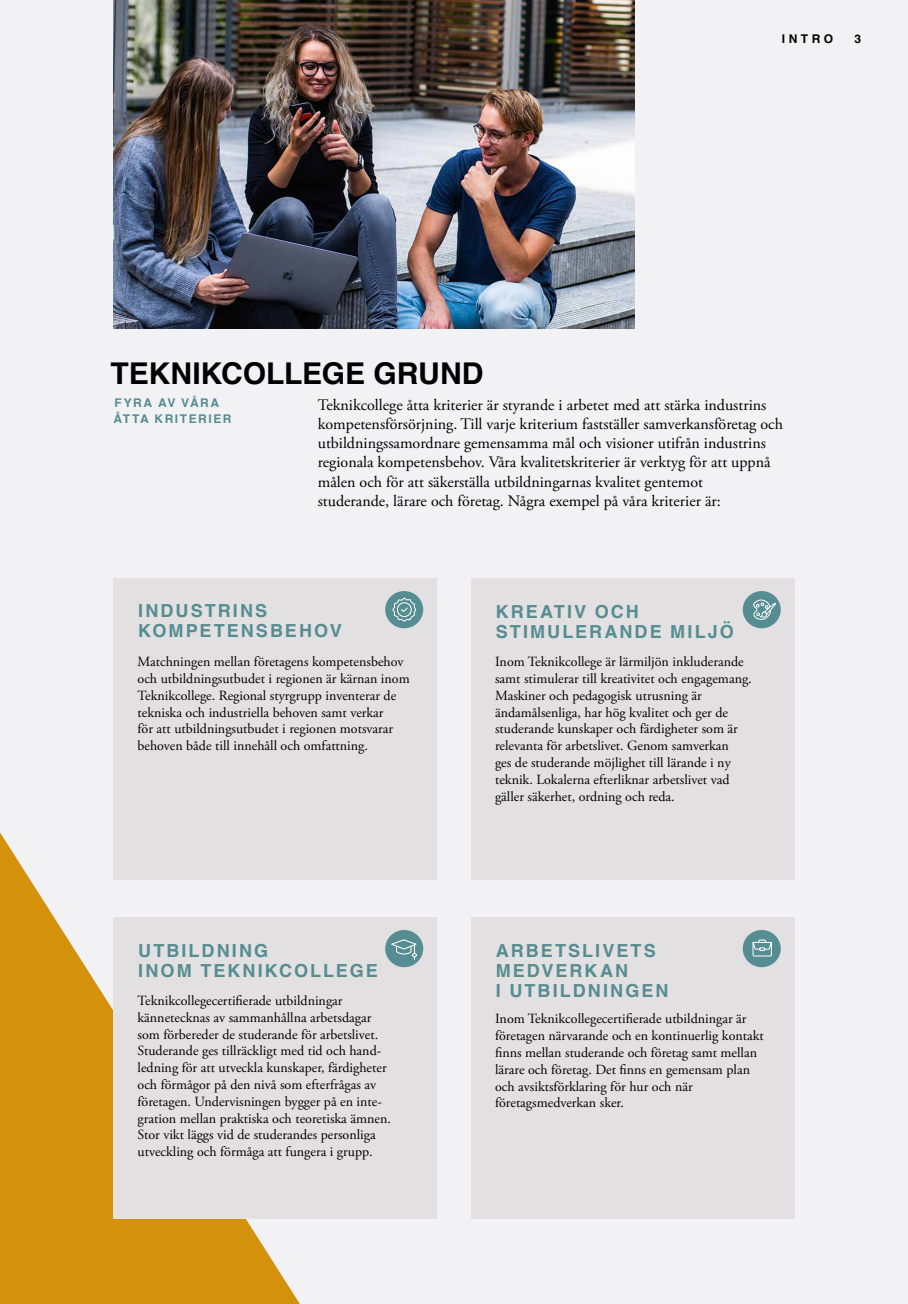
<style>
.page{position:relative;width:908px;height:1304px;background:#fff}
.page>*{position:absolute;margin:0;border:0;box-sizing:border-box;transform-origin:0 0}
.t1{font:700 30px "Helvetica";letter-spacing:-.005em;color:#000}
.t2{font:700 18px/20px "Helvetica";letter-spacing:.115em;color:#558d92}
.t3{font:16px/19.2px "Adobe Garamond Pro";color:#000}
.t4{font:14px/16.8px "Adobe Garamond Pro";color:#000}
.t5{font:700 12px/16px "Helvetica";letter-spacing:.125em;color:#558d92}
.t6{font:700 12px "Helvetica";letter-spacing:.29em;color:#000}
</style>
<div class="page">
<div style="left:0;top:0;width:907px;height:1304px;background:#f2f1f3"></div>
<svg style="left:0;top:832px;width:300px;height:472px;fill:#d4910c"></svg>
<img style="left:113px;top:0;width:521px;height:328px">
<div style="left:113px;top:579px;width:324px;height:301px;background:#e2e0e1"></div>
<div style="left:385px;top:591px;width:38px;height:37px;background:#558d92;border-radius:50%"></div>
<div style="left:471px;top:579px;width:323px;height:301px;background:#e2e0e1"></div>
<div style="left:742px;top:591px;width:38px;height:37px;background:#558d92;border-radius:50%"></div>
<div style="left:113px;top:917px;width:324px;height:302px;background:#e2e0e1"></div>
<div style="left:385px;top:930px;width:38px;height:37px;background:#558d92;border-radius:50%"></div>
<div style="left:471px;top:917px;width:323px;height:302px;background:#e2e0e1"></div>
<div style="left:742px;top:930px;width:38px;height:37px;background:#558d92;border-radius:50%"></div>
<svg style="left:392px;top:597px;width:24px;height:25px"></svg>
<svg style="left:753px;top:596px;width:23px;height:24px"></svg>
<svg style="left:388px;top:939px;width:30px;height:20px"></svg>
<svg style="left:752px;top:939px;width:19px;height:18px"></svg>
<p class="t6" style="left:781px;top:31px;width:53px">INTRO</p>
<p class="t6" style="left:854px;top:31px;width:8px">3</p>
<h1 class="t1" style="left:111px;top:356px;width:374px">TEKNIKCOLLEGE GRUND</h1>
<p class="t3" style="left:317px;top:396px;width:466px">Teknikcollege åtta kriterier är styrande i arbetet med att stärka industrins kompetensförsörjning. Till varje kriterium fastställer samverkansföretag och utbildningssamordnare gemensamma mål och visioner utifrån industrins regionala kompetensbehov. Våra kvalitetskriterier är verktyg för att uppnå målen och för att säkerställa utbildningarnas kvalitet gentemot<br>studerande, lärare och företag. Några exempel på våra kriterier är:</p>
<p class="t5" style="left:113px;top:396px;width:119px">FYRA AV VÅRA<br>ÅTTA KRITERIER</p>
<p class="t2" style="left:138px;top:602px;width:205px">INDUSTRINS<br>KOMPETENSBEHOV</p>
<p class="t4" style="left:137px;top:654px;width:273px">Matchningen mellan företagens kompetensbehov och utbildningsutbudet i regionen är kärnan inom Teknikcollege. Regional styrgrupp inventerar de tekniska och industriella behoven samt verkar<br>för att utbildningsutbudet i regionen motsvarar behoven både till innehåll och omfattning.</p>
<p class="t2" style="left:138px;top:943px;width:241px">UTBILDNING<br>INOM TEKNIKCOLLEGE</p>
<p class="t4" style="left:137px;top:993px;width:255px">Teknikcollegecertifierade utbildningar kännetecknas av sammanhållna arbetsdagar som förbereder de studerande för arbetslivet.<br>Studerande ges tillräckligt med tid och hand&shy;ledning för att utveckla kunskaper, färdigheter och förmågor på den nivå som efterfrågas av företagen. Undervisningen bygger på en inte&shy;gration mellan praktiska och teoretiska ämnen.<br>Stor vikt läggs vid de studerandes personliga utveckling och förmåga att fungera i grupp.</p>
<p class="t2" style="left:495px;top:604px;width:239px">KREATIV OCH<br>STIMULERANDE MILJÖ</p>
<p class="t4" style="left:495px;top:654px;width:258px">Inom Teknikcollege är lärmiljön inkluderande samt stimulerar till kreativitet och engagemang.<br>Maskiner och pedagogisk utrusning är ändamålsenliga, har hög kvalitet och ger de studerande kunskaper och färdigheter som är relevanta för arbetslivet. Genom samverkan<br>ges de studerande möjlighet till lärande i ny teknik. Lokalerna efterliknar arbetslivet vad gäller säkerhet, ordning och reda.</p>
<p class="t2" style="left:495px;top:943px;width:174px">ARBETSLIVETS<br>MEDVERKAN<br>I UTBILDNINGEN</p>
<p class="t4" style="left:495px;top:1011px;width:270px">Inom Teknikcollegecertifierade utbildningar är företagen närvarande och en kontinuerlig kontakt finns mellan studerande och företag samt mellan lärare och företag. Det finns en gemensam plan och avsiktsförklaring för hur och när företagsmedverkan sker.</p>
</div>
